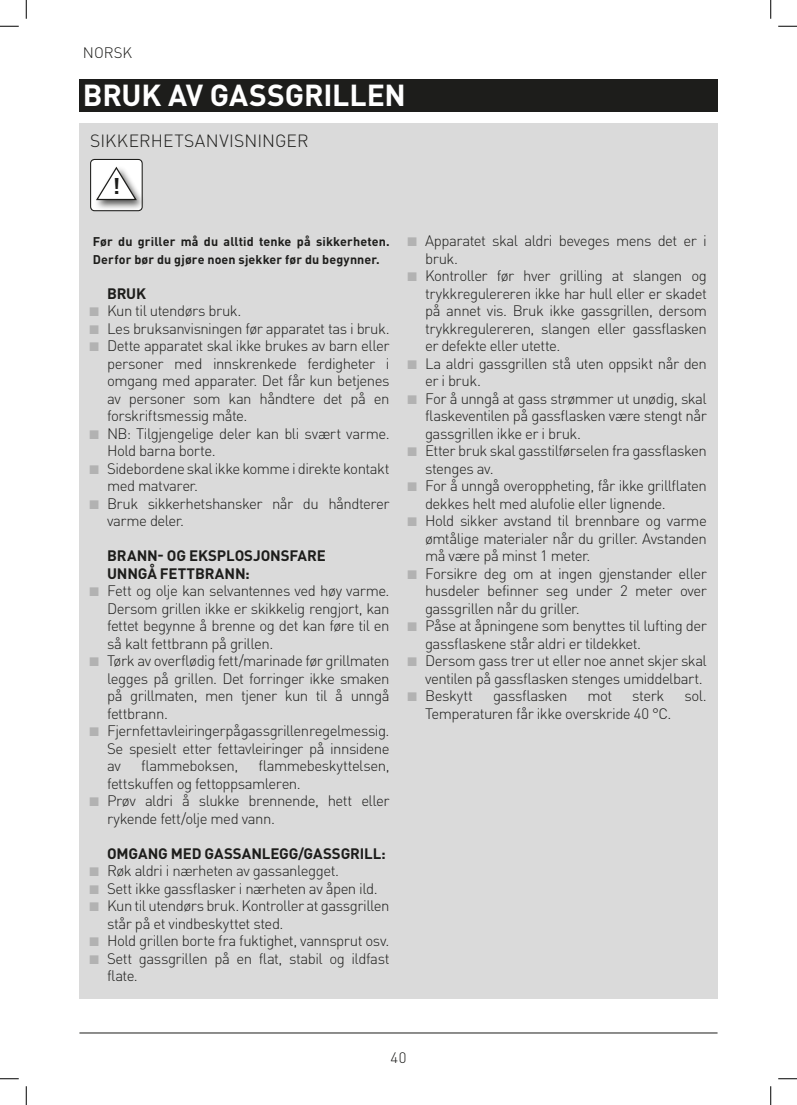
<style>
.page{position:relative;width:797px;height:1105px;background:#fff}
.page>*{position:absolute;margin:0;border:0;box-sizing:border-box;transform-origin:0 0}
.t1{font:700 30px "DIN Pro";letter-spacing:-.01em;color:#fff}
.t2{font:700 22.5px "DIN Pro";color:#1d1d1b}
.FLIESSTEXT{font:300 17.5px "DIN Pro";letter-spacing:.005em;color:#1d1d1b}
.t3{font:300 15px/17.5px "DIN Pro";letter-spacing:-.035em;color:#1d1d1b}
.t4{font:700 15px "DIN Pro";letter-spacing:-.01em;color:#1d1d1b}
.FLIESSTEXT-2{font:700 12.5px/17.5px "DIN Pro";letter-spacing:.01em;color:#1d1d1b}
</style>
<div class="page">
<hr style="left:79px;top:1032px;width:638px;height:1px;background:#1d1d1b">
<div style="left:79px;top:123px;width:638px;height:876px;background:#dadada"></div>
<div style="left:79px;top:79px;width:638px;height:33px;background:#1d1d1b"></div>
<svg style="left:90px;top:159px;width:53px;height:52px;background:#d5d5d5"></svg>
<svg style="left:0;top:25px;width:19px;height:2px"></svg>
<svg style="left:778px;top:25px;width:19px;height:2px"></svg>
<svg style="left:0;top:1078px;width:19px;height:1px"></svg>
<svg style="left:778px;top:1078px;width:19px;height:1px"></svg>
<svg style="left:25px;top:0;width:2px;height:19px"></svg>
<svg style="left:25px;top:1086px;width:2px;height:19px"></svg>
<svg style="left:770px;top:0;width:1px;height:19px"></svg>
<svg style="left:770px;top:1086px;width:1px;height:19px"></svg>
<p class="t3" style="left:83px;top:43px;width:51px">NORSK</p>
<p class="t1" style="left:83px;top:72px;width:324px">BRUK AV GASSGRILLEN</p>
<p class="FLIESSTEXT" style="left:90px;top:127px;width:220px">SIKKERHETSANVISNINGER</p>
<p class="t2" style="left:112px;top:169px;width:9px">!</p>
<p class="FLIESSTEXT-2" style="left:93px;top:232px;width:298px">Før du griller må du alltid tenke på sikkerheten.<br>Derfor bør du gjøre noen sjekker før du begynner.</p>
<p class="t4" style="left:107px;top:282px;width:40px">BRUK</p>
<p class="t3" style="left:107px;top:301px;width:136px">Kun til utendørs bruk.</p>
<p class="t3" style="left:107px;top:319px;width:284px">Les bruksanvisningen før apparatet tas i bruk.</p>
<p class="t3" style="left:107px;top:336px;width:284px;text-align:justify">Dette apparatet skal ikke brukes av barn eller personer med innskrenkede ferdigheter i omgang med apparater. Det får kun betjenes av personer som kan håndtere det på en forskriftsmessig måte.</p>
<p class="t3" style="left:107px;top:424px;width:284px">NB: Tilgjengelige deler kan bli svært varme.<br>Hold barna borte.</p>
<p class="t3" style="left:107px;top:459px;width:284px">Sidebordene skal ikke komme i direkte kontakt med matvarer.</p>
<p class="t3" style="left:107px;top:494px;width:284px">Bruk sikkerhetshansker når du håndterer varme deler.</p>
<p class="t4" style="left:107px;top:544px;width:220px">BRANN- OG EKSPLOSJONSFARE</p>
<p class="t4" style="left:107px;top:562px;width:144px">UNNGÅ FETTBRANN:</p>
<p class="t3" style="left:107px;top:581px;width:284px;text-align:justify">Fett og olje kan selvantennes ved høy varme.<br>Dersom grillen ikke er skikkelig rengjort, kan fettet begynne å brenne og det kan føre til en så kalt fettbrann på grillen.</p>
<p class="t3" style="left:107px;top:651px;width:284px;text-align:justify">Tørk av overflødig fett/marinade før grillmaten legges på grillen. Det forringer ikke smaken på grillmaten, men tjener kun til å unngå fettbrann.</p>
<p class="t3" style="left:107px;top:721px;width:284px;text-align:justify">Fjern fettavleiringer på gassgrillen regelmessig.<br>Se spesielt etter fettavleiringer på innsidene av</p>
<p class="t3" style="left:107px;top:756px;width:284px;text-indent:151px">flammebeskyttelsen, fettskuffen og fettoppsamleren.</p>
<p class="t3" style="left:107px;top:791px;width:284px">Prøv aldri å slukke brennende, hett eller rykende fett/olje med vann.</p>
<p class="t4" style="left:107px;top:842px;width:280px">OMGANG MED GASSANLEGG/GASSGRILL:</p>
<p class="t3" style="left:107px;top:861px;width:233px">Røk aldri i nærheten av gassanlegget.</p>
<p class="t3" style="left:107px;top:879px;width:272px">Sett ikke gassflasker i nærheten av åpen ild.</p>
<p class="t3" style="left:107px;top:896px;width:284px">Kun til utendørs bruk. Kontroller at gassgrillen står på et vindbeskyttet sted.</p>
<p class="t3" style="left:107px;top:931px;width:284px">Hold grillen borte fra fuktighet, vannsprut osv.</p>
<p class="t3" style="left:107px;top:949px;width:284px">Sett gassgrillen på en flat, stabil og ildfast flate.</p>
<p class="t3" style="left:141px;top:756px;width:98px">flammeboksen,</p>
<p class="t3" style="left:425px;top:231px;width:283px">Apparatet skal aldri beveges mens det er i bruk.</p>
<p class="t3" style="left:425px;top:266px;width:283px;text-align:justify">Kontroller før hver grilling at slangen og trykkregulereren ikke har hull eller er skadet på annet vis. Bruk ikke gassgrillen, dersom trykkregulereren, slangen eller gassflasken er defekte eller utette.</p>
<p class="t3" style="left:425px;top:354px;width:283px">La aldri gassgrillen stå uten oppsikt når den er i bruk.</p>
<p class="t3" style="left:425px;top:389px;width:283px;text-align:justify">For å unngå at gass strømmer ut unødig, skal flaskeventilen på gassflasken være stengt når gassgrillen ikke er i bruk.</p>
<p class="t3" style="left:425px;top:441px;width:283px">Etter bruk skal gasstilførselen fra gassflasken stenges av.</p>
<p class="t3" style="left:425px;top:476px;width:283px">For å unngå overoppheting, får ikke grillflaten dekkes helt med alufolie eller lignende.</p>
<p class="t3" style="left:425px;top:511px;width:283px;text-align:justify">Hold sikker avstand til brennbare og varme ømtålige materialer når du griller. Avstanden må være på minst 1 meter.</p>
<p class="t3" style="left:425px;top:564px;width:283px;text-align:justify">Forsikre deg om at ingen gjenstander eller husdeler befinner seg under 2 meter over gassgrillen når du griller.</p>
<p class="t3" style="left:425px;top:616px;width:283px">Påse at åpningene som benyttes til lufting der gassflaskene står aldri er tildekket.</p>
<p class="t3" style="left:425px;top:651px;width:283px">Dersom gass trer ut eller noe annet skjer skal ventilen på gassflasken stenges umiddelbart.</p>
<p class="t3" style="left:425px;top:686px;width:49px">Beskytt</p>
<p class="t3" style="left:493px;top:686px;width:76px">gassflasken</p>
<p class="t3" style="left:587px;top:686px;width:26px">mot</p>
<p class="t3" style="left:632px;top:686px;width:34px">sterk</p>
<p class="t3" style="left:684px;top:686px;width:24px">sol.</p>
<p class="t3" style="left:425px;top:704px;width:248px">Temperaturen får ikke overskride 40 °C.</p>
<p class="t3" style="left:390px;top:1047px;width:17px">40</p>
</div>
